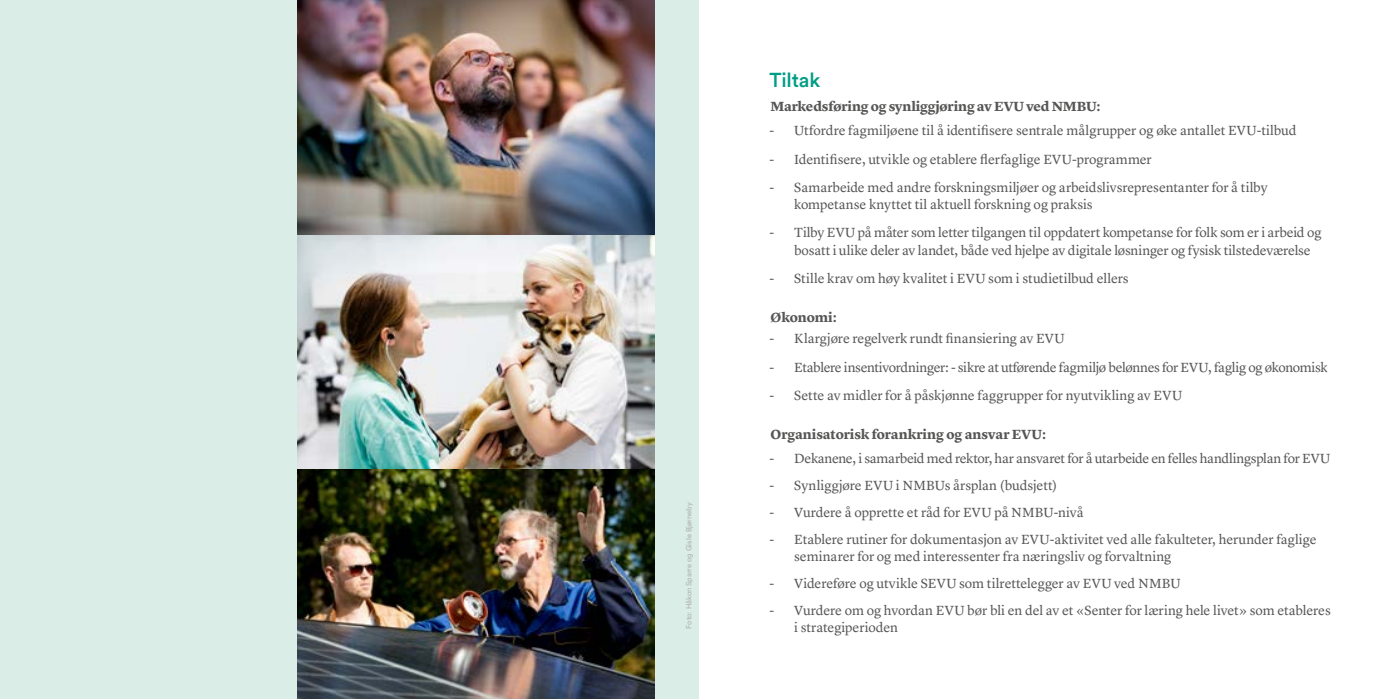
<style>
.page{position:relative;width:1397px;height:699px;background:#fff}
.page>*{position:absolute;margin:0;border:0;box-sizing:border-box;transform-origin:0 0}
.t1{font:500 20px "Circular Pro";letter-spacing:-.01em;color:#009d85}
.t2{font:13.75px/17.5px "Lyon Text";letter-spacing:-.01em;color:#565655}
.t3{font:700 13.75px "Lyon Text";letter-spacing:-.01em;color:#565655}
.t4{font:13.75px "Lyon Text";letter-spacing:-.03em;color:#565655}
.t5{font:7.5px "Circular Pro";color:#b1b2b3}
</style>
<div class="page">
<div style="left:0;top:0;width:698px;height:698px;background:#daede7"></div>
<img style="left:298px;top:0;width:356px;height:698px">
<p class="t5" style="left:683px;top:628px;width:127px;rotate:-90deg">Foto: Håkon Sparre og Gisle Bjørneby</p>
<h1 class="t1" style="left:769px;top:66px;width:52px">Tiltak</h1>
<p class="t3" style="left:770px;top:95px;width:331px">Markedsføring og synliggjøring av EVU ved NMBU:</p>
<p class="t2" style="left:769px;top:121px;width:528px">- Utfordre fagmiljøene til å identifisere sentrale målgrupper og øke antallet EVU-tilbud</p>
<p class="t2" style="left:769px;top:149px;width:384px">- Identifisere, utvikle og etablere flerfaglige EVU-programmer</p>
<p class="t2" style="left:794px;top:177px;width:475px;text-indent:-25px">- Samarbeide med andre forskningsmiljøer og arbeidslivsrepresentanter for å tilby kompetanse knyttet til aktuell forskning og praksis</p>
<p class="t2" style="left:794px;top:223px;width:529px;text-indent:-25px">- Tilby EVU på måter som letter tilgangen til oppdatert kompetanse for folk som er i arbeid og bosatt i ulike deler av landet, både ved hjelpe av digitale løsninger og fysisk tilstedeværelse</p>
<p class="t2" style="left:769px;top:268px;width:360px">- Stille krav om høy kvalitet i EVU som i studietilbud ellers</p>
<p class="t3" style="left:770px;top:307px;width:68px">Økonomi:</p>
<p class="t2" style="left:769px;top:329px;width:297px">- Klargjøre regelverk rundt finansiering av EVU</p>
<p class="t4" style="left:769px;top:356px;width:559px">- Etablere insentivordninger: - sikre at utførende fagmiljø belønnes for EVU, faglig og økonomisk</p>
<p class="t2" style="left:769px;top:385px;width:414px">- Sette av midler for å påskjønne faggrupper for nyutvikling av EVU</p>
<p class="t3" style="left:770px;top:423px;width:277px">Organisatorisk forankring og ansvar EVU:</p>
<p class="t2" style="left:769px;top:448px;width:562px">- Dekanene, i samarbeid med rektor, har ansvaret for å utarbeide en felles handlingsplan for EVU</p>
<p class="t2" style="left:769px;top:475px;width:289px">- Synliggjøre EVU i NMBUs årsplan (budsjett)</p>
<p class="t2" style="left:769px;top:502px;width:316px">- Vurdere å opprette et råd for EVU på NMBU-nivå</p>
<p class="t2" style="left:794px;top:529px;width:524px;line-height:16.5px;text-indent:-25px">- Etablere rutiner for dokumentasjon av EVU-aktivitet ved alle fakulteter, herunder faglige seminarer for og med interessenter fra næringsliv og forvaltning</p>
<p class="t2" style="left:769px;top:573px;width:412px">- Videreføre og utvikle SEVU som tilrettelegger av EVU ved NMBU</p>
<p class="t2" style="left:794px;top:600px;width:538px;line-height:16.5px;text-indent:-25px">- Vurdere om og hvordan EVU bør bli en del av et «Senter for læring hele livet» som etableres i strategiperioden</p>
</div>
